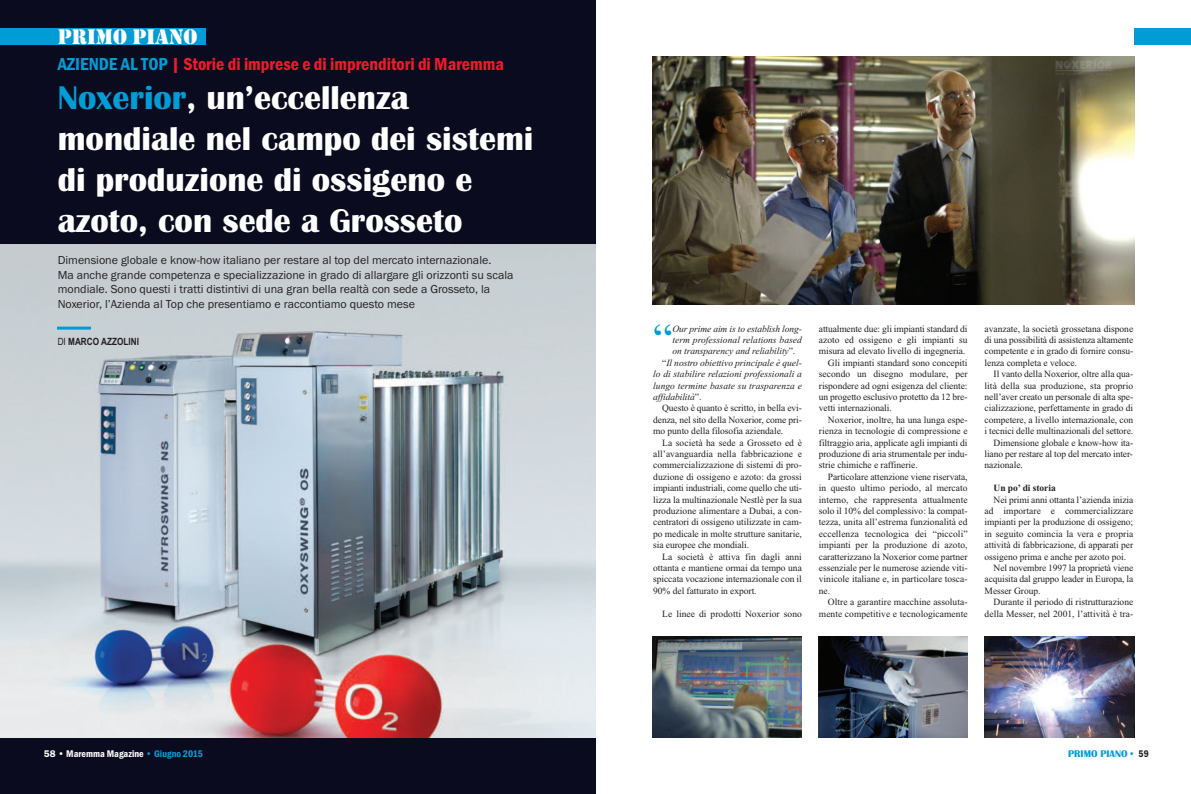
<style>
.page{position:relative;width:1191px;height:794px;background:#fff}
.page>*{position:absolute;margin:0;border:0;box-sizing:border-box;transform-origin:0 0}
.t1{font:43.9px "Times New Roman";color:#009cd6}
.t2{font:700 34px/40.8px "Britannic";color:#fff}
.t3{font:22px "Stencil";color:#fff}
.t4{font:600 condensed 18px "Franklin Gothic";color:#ee1b2a}
.t5{font:12px/14.4px "Franklin Gothic";color:#231f20}
.t6{font:600 condensed 10px "Franklin Gothic";color:#fff}
.t7{font:700 10px "Arial Narrow";color:#231f20}
.t8{font:700 10px "Britannic";color:#009cd6}
.t9{font:600 condensed 10px "Franklin Gothic";color:#231f20}
.t10{font:9.5px/11.4px "Times New Roman";letter-spacing:-.005em;color:#231f20;text-align:justify}
.t11{font:italic 9.5px "Times New Roman";letter-spacing:-.005em;color:#231f20}
.t12{font:700 9.5px "Times New Roman";letter-spacing:-.005em;color:#231f20}
.s1{color:#009cd6}
.s2{font-weight:400}
.s3{font-style:normal}
.s4{font-stretch:normal}
</style>
<div class="page">
<div style="left:0;top:0;width:596px;height:794px;background:#0b0b1f"></div>
<div style="left:1134px;top:28px;width:57px;height:17px;background:#009cd6"></div>
<div style="left:0;top:28px;width:206px;height:17px;background:#009cd6"></div>
<img style="left:0;top:244px;width:595px;height:493px">
<img style="left:652px;top:57px;width:482px;height:247px">
<hr style="left:57px;top:326px;width:34px;height:3px;background:#009cd6">
<img style="left:652px;top:636px;width:149px;height:101px">
<img style="left:818px;top:636px;width:150px;height:101px">
<img style="left:985px;top:636px;width:149px;height:101px">
<h3 class="t3" style="left:58px;top:24px;width:141px">PRIMO PIANO</h3>
<h3 class="t4" style="left:58px;top:54px;width:448px"><span class="s1">AZIENDE AL TOP</span> | Storie di imprese e di imprenditori di Maremma</h3>
<h2 class="t2" style="left:58px;top:77px;width:477px"><span class="s1">Noxerior</span>, un’eccellenza mondiale nel campo dei sistemi di produzione di ossigeno e azoto, con sede a Grosseto</h2>
<p class="t5" style="left:58px;top:253px;width:457px">Dimensione globale e know-how italiano per restare al top del mercato internazionale.<br>Ma anche grande competenza e specializzazione in grado di allargare gli orizzonti su scala mondiale. Sono questi i tratti distintivi di una gran bella realtà con sede a Grosseto, la Noxerior, l’Azienda al Top che presentiamo e raccontiamo questo mese</p>
<p class="t7" style="left:58px;top:336px;width:83px"><span class="s2">DI</span> MARCO AZZOLINI</p>
<h1 class="t1" style="left:653px;top:313px;width:21px">“</h1>
<p class="t11" style="left:672px;top:323px;width:131px">Our prime aim is to establish long-</p>
<p class="t11" style="left:672px;top:334px;width:131px">term professional relations based</p>
<p class="t11" style="left:672px;top:345px;width:124px">on transparency and reliability<span class="s3">”.</span></p>
<p class="t11" style="left:662px;top:357px;width:141px"><span class="s3">“</span>Il nostro obiettivo principale è quel-</p>
<p class="t11" style="left:653px;top:368px;width:150px">lo di stabilire relazioni professionali a</p>
<p class="t11" style="left:653px;top:380px;width:150px">lungo termine basate su trasparenza e</p>
<p class="t11" style="left:653px;top:391px;width:50px">affidabilità<span class="s3">”.</span></p>
<p class="t10" style="left:662px;top:402px;width:141px">Questo è quanto è scritto, in bella evi-</p>
<p class="t10" style="left:653px;top:414px;width:150px">denza, nel sito della Noxerior, come pri-</p>
<p class="t10" style="left:653px;top:425px;width:132px">mo punto della filosofia aziendale.</p>
<p class="t10" style="left:662px;top:437px;width:141px">La società ha sede a Grosseto ed è</p>
<p class="t10" style="left:653px;top:448px;width:150px">all’avanguardia nella fabbricazione e</p>
<p class="t10" style="left:653px;top:459px;width:150px">commercializzazione di sistemi di pro-</p>
<p class="t10" style="left:653px;top:471px;width:150px">duzione di ossigeno e azoto: da grossi</p>
<p class="t10" style="left:653px;top:482px;width:150px">impianti industriali, come quello che uti-</p>
<p class="t10" style="left:653px;top:494px;width:150px">lizza la multinazionale Nestlè per la sua</p>
<p class="t10" style="left:653px;top:505px;width:150px">produzione alimentare a Dubai, a con-</p>
<p class="t10" style="left:653px;top:516px;width:150px">centratori di ossigeno utilizzate in cam-</p>
<p class="t10" style="left:653px;top:528px;width:150px">po medicale in molte strutture sanitarie,</p>
<p class="t10" style="left:653px;top:539px;width:97px">sia europee che mondiali.</p>
<p class="t10" style="left:662px;top:551px;width:141px">La società è attiva fin dagli anni</p>
<p class="t10" style="left:653px;top:562px;width:150px">ottanta e mantiene ormai da tempo una</p>
<p class="t10" style="left:653px;top:573px;width:150px">spiccata vocazione internazionale con il</p>
<p class="t10" style="left:653px;top:585px;width:105px">90% del fatturato in export.</p>
<p class="t10" style="left:662px;top:608px;width:141px">Le linee di prodotti Noxerior sono</p>
<p class="t10" style="left:819px;top:323px;width:150px">attualmente due: gli impianti standard di</p>
<p class="t10" style="left:819px;top:334px;width:150px">azoto ed ossigeno e gli impianti su</p>
<p class="t10" style="left:819px;top:345px;width:148px">misura ad elevato livello di ingegneria.</p>
<p class="t10" style="left:828px;top:357px;width:141px">Gli impianti standard sono concepiti</p>
<p class="t10" style="left:819px;top:368px;width:150px">secondo un disegno modulare, per</p>
<p class="t10" style="left:819px;top:380px;width:150px">rispondere ad ogni esigenza del cliente:</p>
<p class="t10" style="left:819px;top:391px;width:150px">un progetto esclusivo protetto da 12 bre-</p>
<p class="t10" style="left:819px;top:402px;width:74px">vetti internazionali.</p>
<p class="t10" style="left:828px;top:414px;width:141px">Noxerior, inoltre, ha una lunga espe-</p>
<p class="t10" style="left:819px;top:425px;width:150px">rienza in tecnologie di compressione e</p>
<p class="t10" style="left:819px;top:437px;width:150px">filtraggio aria, applicate agli impianti di</p>
<p class="t10" style="left:819px;top:448px;width:150px">produzione di aria strumentale per indu-</p>
<p class="t10" style="left:819px;top:459px;width:100px">strie chimiche e raffinerie.</p>
<p class="t10" style="left:828px;top:471px;width:141px">Particolare attenzione viene riservata,</p>
<p class="t10" style="left:819px;top:482px;width:150px">in questo ultimo periodo, al mercato</p>
<p class="t10" style="left:819px;top:494px;width:150px">interno, che rappresenta attualmente</p>
<p class="t10" style="left:819px;top:505px;width:150px">solo il 10% del complessivo: la compat-</p>
<p class="t10" style="left:819px;top:516px;width:150px">tezza, unita all’estrema funzionalità ed</p>
<p class="t10" style="left:819px;top:528px;width:150px">eccellenza tecnologica dei “piccoli”</p>
<p class="t10" style="left:819px;top:539px;width:150px">impianti per la produzione di azoto,</p>
<p class="t10" style="left:819px;top:551px;width:150px">caratterizzano la Noxerior come partner</p>
<p class="t10" style="left:819px;top:562px;width:150px">essenziale per le numerose aziende viti-</p>
<p class="t10" style="left:819px;top:573px;width:150px">vinicole italiane e, in particolare tosca-</p>
<p class="t10" style="left:819px;top:585px;width:13px">ne.</p>
<p class="t10" style="left:828px;top:596px;width:141px">Oltre a garantire macchine assoluta-</p>
<p class="t10" style="left:819px;top:608px;width:150px">mente competitive e tecnologicamente</p>
<p class="t10" style="left:984px;top:323px;width:150px">avanzate, la società grossetana dispone di una possibilità di assistenza altamente competente e in grado di fornire consu&shy;lenza completa e veloce.</p>
<p class="t10" style="left:993px;top:368px;width:141px">Il vanto della Noxerior, oltre alla qua-</p>
<p class="t10" style="left:984px;top:380px;width:150px">lità della sua produzione, sta proprio</p>
<p class="t10" style="left:984px;top:391px;width:150px">nell’aver creato un personale di alta spe-</p>
<p class="t10" style="left:984px;top:402px;width:150px">cializzazione, perfettamente in grado di</p>
<p class="t10" style="left:984px;top:414px;width:150px">competere, a livello internazionale, con</p>
<p class="t10" style="left:984px;top:425px;width:150px">i tecnici delle multinazionali del settore.</p>
<p class="t10" style="left:993px;top:437px;width:141px">Dimensione globale e know-how ita-</p>
<p class="t10" style="left:984px;top:448px;width:150px">liano per restare al top del mercato inter-</p>
<p class="t10" style="left:984px;top:459px;width:40px">nazionale.</p>
<p class="t12" style="left:993px;top:482px;width:64px">Un po’ di storia</p>
<p class="t10" style="left:993px;top:494px;width:141px">Nei primi anni ottanta l’azienda inizia</p>
<p class="t10" style="left:984px;top:505px;width:150px">ad importare e commercializzare</p>
<p class="t10" style="left:984px;top:516px;width:150px">impianti per la produzione di ossigeno;</p>
<p class="t10" style="left:984px;top:528px;width:150px">in seguito comincia la vera e propria</p>
<p class="t10" style="left:984px;top:539px;width:150px">attività di fabbricazione, di apparati per</p>
<p class="t10" style="left:984px;top:551px;width:143px">ossigeno prima e anche per azoto poi.</p>
<p class="t10" style="left:993px;top:562px;width:141px">Nel novembre 1997 la proprietà viene</p>
<p class="t10" style="left:984px;top:573px;width:150px">acquisita dal gruppo leader in Europa, la</p>
<p class="t10" style="left:984px;top:585px;width:57px">Messer Group.</p>
<p class="t10" style="left:993px;top:596px;width:141px">Durante il periodo di ristrutturazione</p>
<p class="t10" style="left:984px;top:608px;width:150px">della Messer, nel 2001, l’attività è tra-</p>
<p class="t6" style="left:44px;top:748px;width:161px"><span class="s4">58</span> • Maremma Magazine <span class="s1">• Giugno 2015</span></p>
<p class="t9" style="left:1138px;top:747px;width:12px">59</p>
<p class="t8" style="left:1068px;top:748px;width:66px">PRIMO PIANO •</p>
</div>
